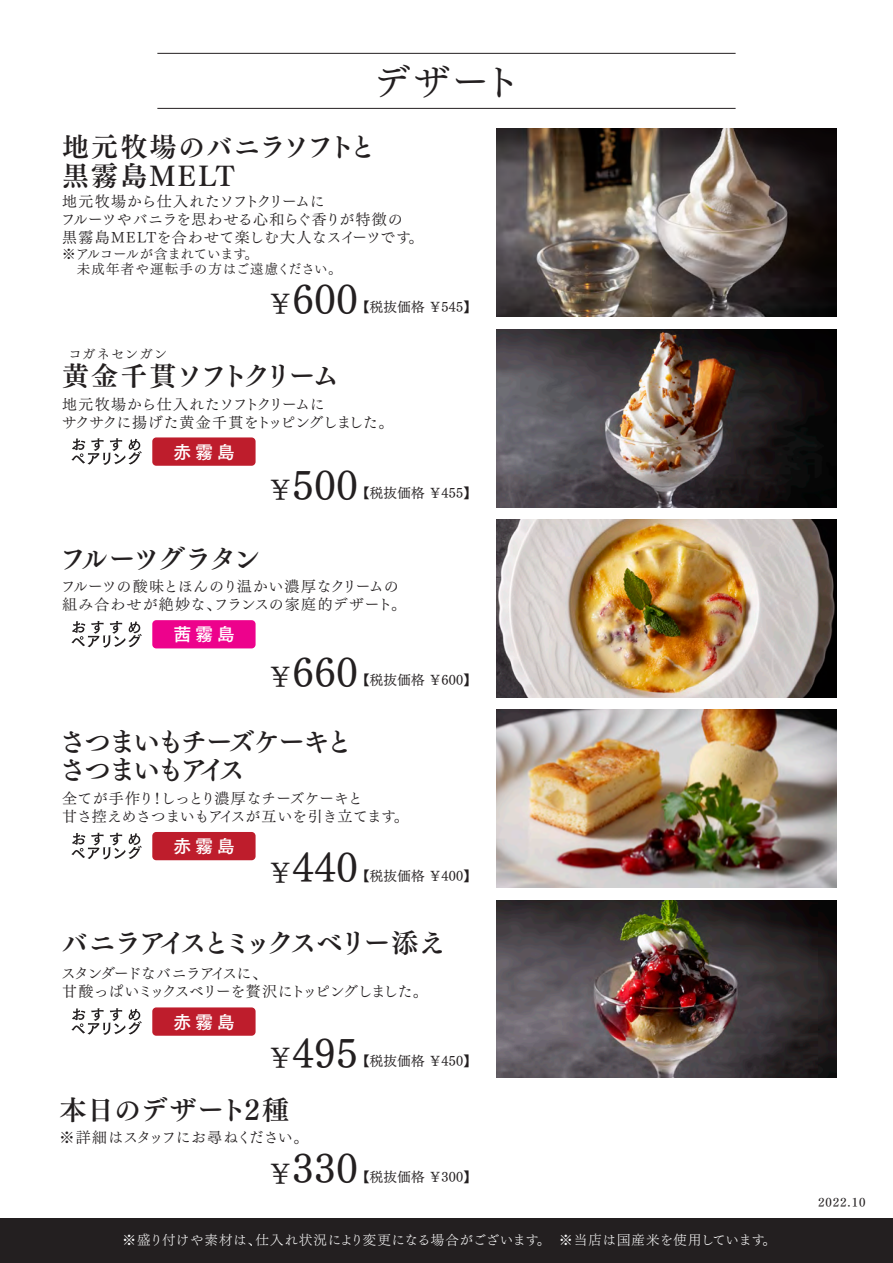
<style>
.page{position:relative;width:893px;height:1263px;background:#fff}
.page>*{position:absolute;margin:0;border:0;box-sizing:border-box;transform-origin:0 0}
.t1{font:40.5px "Tsuku Min Pro RB";letter-spacing:.015em;color:#231f20}
.t2{font:37.5px "Tsuku Min Pro M";color:#231f20}
.t3{font:27px/28.5px "Tsuku Min Pro B";letter-spacing:-.09em;color:#231f20}
.t4{font:27px/28.5px "Tsuku Min Pro B";letter-spacing:.06em;color:#231f20}
.t5{font:27px "Tsuku Min Pro B";letter-spacing:-.12em;color:#231f20}
.t6{font:27px "Tsuku Min Pro B";letter-spacing:-.11em;color:#231f20}
.t7{font:27px "Tsuku Min Pro B";letter-spacing:.01em;color:#231f20}
.t8{font:27px "Tsuku Min Pro B";letter-spacing:-.06em;color:#231f20}
.t9{font:18px "Tsuku Go Pro B";letter-spacing:.2em;color:#fff}
.t10{font:15px/18px "Tsuku Min Pro R";letter-spacing:-.02em;color:#231f20}
.t11{font:15px/18px "Tsuku Min Pro R";letter-spacing:.02em;color:#231f20}
.t12{font:15px/18px "Tsuku Min Pro R";letter-spacing:.03em;color:#231f20}
.t13{font:15px/18px "Tsuku Min Pro R";letter-spacing:-.09em;color:#231f20}
.t14{font:13.5px "Tsuku Min Pro RB";letter-spacing:.02em;color:#231f20}
.t15{font:13.5px "Tsuku Min Pro L";letter-spacing:.035em;color:#fff}
.t16{font:13.5px/15px "Tsuku Min Pro R";letter-spacing:-.01em;color:#231f20}
.t17{font:13.5px "Tsuku Min Pro R";letter-spacing:.05em;color:#231f20}
.t18{font:12px "Tsuku Min Pro D";letter-spacing:.08em;color:#231f20}
.s1{font-size:27px}
</style>
<div class="page">
<div style="left:152px;top:1007px;width:104px;height:29px;background:#be1d2c;border-radius:4px"></div>
<img style="left:496px;top:900px;width:340px;height:177px">
<div style="left:152px;top:832px;width:104px;height:28px;background:#be1d2c;border-radius:4px"></div>
<img style="left:496px;top:710px;width:340px;height:177px">
<img style="left:496px;top:129px;width:340px;height:188px">
<div style="left:152px;top:620px;width:104px;height:28px;background:#ed028c;border-radius:4px"></div>
<img style="left:496px;top:520px;width:340px;height:177px">
<div style="left:152px;top:437px;width:104px;height:29px;background:#be1d2c;border-radius:4px"></div>
<img style="left:496px;top:329px;width:340px;height:178px">
<svg style="left:71px;top:438px;width:71px;height:27px"></svg>
<svg style="left:71px;top:621px;width:71px;height:27px"></svg>
<svg style="left:71px;top:833px;width:71px;height:26px"></svg>
<svg style="left:71px;top:1008px;width:71px;height:27px"></svg>
<hr style="left:157px;top:53px;width:579px;height:1px;background:#231f20">
<hr style="left:157px;top:108px;width:579px;height:1px;background:#231f20">
<div style="left:0;top:1218px;width:893px;height:45px;background:#231f20"></div>
<h2 class="t2" style="left:373px;top:48px;width:149px">デザート</h2>
<h3 class="t4" style="left:62px;top:132px;width:316px">地元牧場のバニラソフトと黒霧島MELT</h3>
<p class="t11" style="left:61px;top:190px;width:364px">地元牧場から仕入れたソフトクリームに<br>フルーツやバニラを思わせる心和らぐ香りが特徴の<br>黒霧島MELTを合わせて楽しむ大人なスイーツです。</p>
<p class="t16" style="left:62px;top:245px;width:281px">※アルコールが含まれています。<br>　未成年者や運転手の方はご遠慮ください。</p>
<h1 class="t1" style="left:267px;top:263px;width:93px"><span class="s1">￥</span>600</h1>
<p class="t14" style="left:356px;top:295px;width:122px">【税抜価格 ￥545】</p>
<p class="t17" style="left:68px;top:342px;width:100px">コガネセンガン</p>
<h3 class="t6" style="left:62px;top:354px;width:279px">黄金千貫ソフトクリーム</h3>
<p class="t10" style="left:62px;top:393px;width:333px">地元牧場から仕入れたソフトクリームに<br>サクサクに揚げた黄金千貫をトッピングしました。</p>
<p class="t9" style="left:174px;top:436px;width:63px">赤霧島</p>
<h1 class="t1" style="left:267px;top:449px;width:93px"><span class="s1">￥</span>500</h1>
<p class="t14" style="left:356px;top:481px;width:122px">【税抜価格 ￥455】</p>
<h3 class="t8" style="left:60px;top:537px;width:202px">フルーツグラタン</h3>
<p class="t12" style="left:61px;top:576px;width:347px">フルーツの酸味とほんのり温かい濃厚なクリームの組み合わせが絶妙な、フランスの家庭的デザート。</p>
<p class="t9" style="left:174px;top:619px;width:63px">茜霧島</p>
<h1 class="t1" style="left:267px;top:636px;width:93px"><span class="s1">￥</span>660</h1>
<p class="t14" style="left:356px;top:668px;width:122px">【税抜価格 ￥600】</p>
<h3 class="t3" style="left:60px;top:726px;width:295px">さつまいもチーズケーキとさつまいもアイス</h3>
<p class="t10" style="left:62px;top:788px;width:348px">全てが手作り！しっとり濃厚なチーズケーキと<br>甘さ控えめさつまいもアイスが互いを引き立てます。</p>
<p class="t9" style="left:174px;top:831px;width:63px">赤霧島</p>
<h1 class="t1" style="left:267px;top:831px;width:93px"><span class="s1">￥</span>440</h1>
<p class="t14" style="left:356px;top:863px;width:122px">【税抜価格 ￥400】</p>
<h3 class="t5" style="left:61px;top:921px;width:386px">バニラアイスとミックスベリー添え</h3>
<p class="t13" style="left:61px;top:962px;width:368px">スタンダードなバニラアイスに、<br>甘酸っぱいミックスベリーを贅沢にトッピングしました。</p>
<p class="t9" style="left:174px;top:1006px;width:63px">赤霧島</p>
<h1 class="t1" style="left:267px;top:1017px;width:93px"><span class="s1">￥</span>495</h1>
<p class="t14" style="left:356px;top:1049px;width:122px">【税抜価格 ￥450】</p>
<h3 class="t7" style="left:60px;top:1089px;width:231px">本日のデザート2種</h3>
<h1 class="t1" style="left:267px;top:1132px;width:93px"><span class="s1">￥</span>330</h1>
<p class="t10" style="left:60px;top:1126px;width:250px">※詳細はスタッフにお尋ねください。</p>
<p class="t14" style="left:356px;top:1164px;width:122px">【税抜価格 ￥300】</p>
<p class="t15" style="left:123px;top:1228px;width:655px">※盛り付けや素材は、仕入れ状況により変更になる場合がございます。　※当店は国産米を使用しています。</p>
<p class="t18" style="left:818px;top:1192px;width:49px">2022.10</p>
</div>
